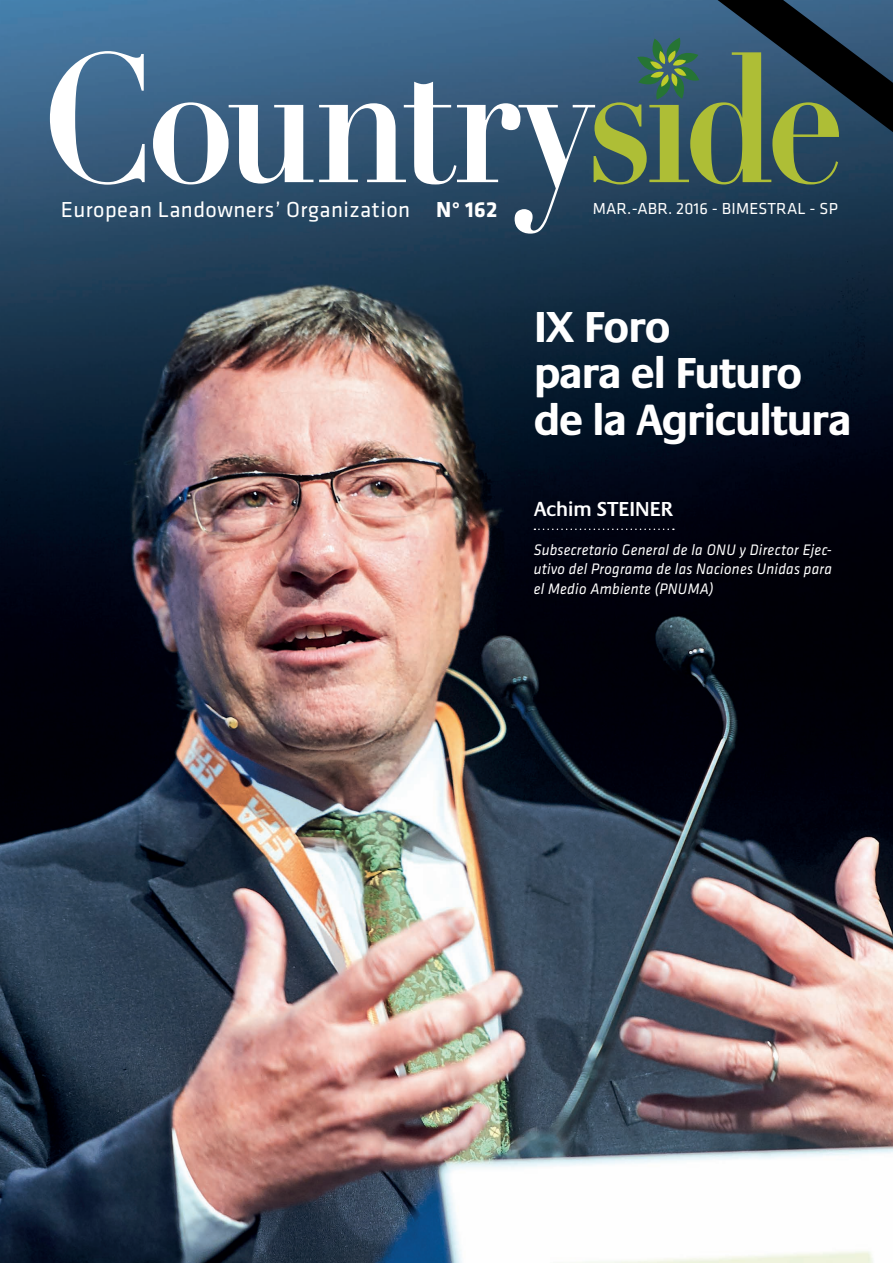
<style>
.page{position:relative;width:893px;height:1263px;background:#fff}
.page>*{position:absolute;margin:0;border:0;box-sizing:border-box;transform-origin:0 0}
.t1{font:700 45px/46.8px "Praxis";letter-spacing:-.035em;color:#fff;scale:.96 1}
.t2{font:22.5px "Klavika";letter-spacing:.02em;color:#fff}
.t3{font:700 22.5px "Klavika";color:#fff}
.t4{font:600 21px "Praxis";letter-spacing:-.025em;color:#fff}
.t5{font:16.5px "Klavika";letter-spacing:.01em;color:#fff}
.t6{font:italic 15.75px/19.5px "Klavika";letter-spacing:.02em;color:#fff;text-align:justify;scale:.94 1}
</style>
<div class="page">
<img style="left:0;top:0;width:893px;height:1263px">
<svg style="left:50px;top:51px;width:545px;height:183px"></svg>
<svg style="left:594px;top:0;width:299px;height:184px;background:#405c5a"></svg>
<svg style="left:534px;top:528px;width:140px;height:2px"></svg>
<h2 class="t2" style="left:61px;top:198px;width:351px">European Landowners’ Organization</h2>
<p class="t5" style="left:593px;top:200px;width:247px">MAR.-ABR. 2016 - BIMESTRAL - SP</p>
<h2 class="t3" style="left:436px;top:197px;width:63px">N° 162</h2>
<h1 class="t1" style="left:534px;top:304px;width:333px">IX Foro<br>para el Futuro de la Agricultura</h1>
<h3 class="t4" style="left:534px;top:497px;width:141px">Achim STEINER</h3>
<p class="t6" style="left:534px;top:540px;width:319px">Subsecretario General de la ONU y Director Ejec&shy;utivo del Programa de las Naciones Unidas para el Medio Ambiente (PNUMA)</p>
</div>
